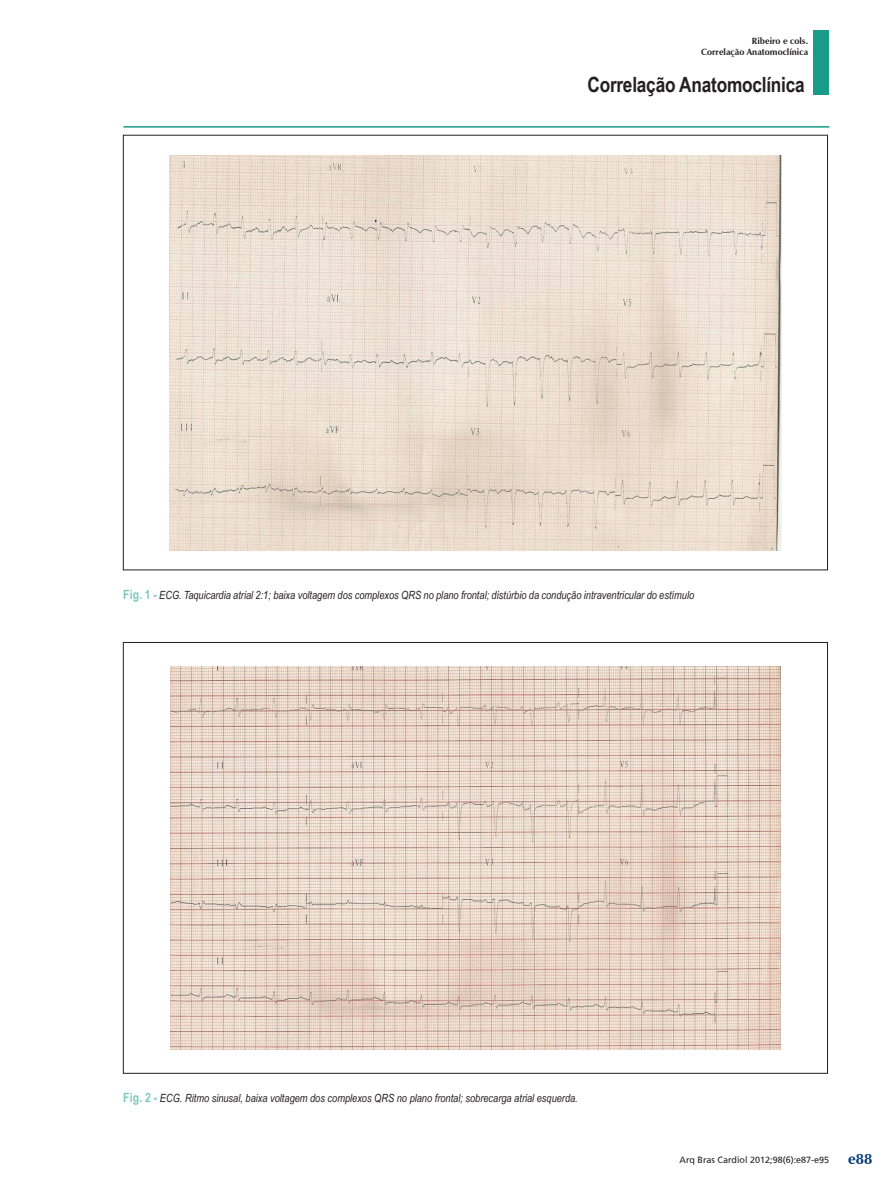
<style>
.page{position:relative;width:893px;height:1191px;background:#fff}
.page>*{position:absolute;margin:0;border:0;box-sizing:border-box;transform-origin:0 0}
.t1{font:700 21px "Arial Narrow";letter-spacing:-.01em;color:#231f20}
.t2{font:700 15px "Zapf Humanist 601 BT";color:#013775}
._03_TABELA_ref{font:italic 11.25px "Arial Narrow";color:#231f20}
.t3{font:700 9px "Zapf Humanist 601 BT";color:#231f20}
.t4{font:9px "Frutiger";color:#231f20}
.s1{font-weight:700;font-style:normal;font-size:12.75px;color:#7bc9be}
</style>
<div class="page">
<div style="left:813px;top:30px;width:16px;height:64px;background:#189c88"></div>
<hr style="left:123px;top:126px;width:706px;height:2px;background:#189c88">
<img style="left:169px;top:155px;width:613px;height:395px">
<img style="left:171px;top:666px;width:609px;height:383px">
<p class="t3" style="left:752px;top:36px;width:58px">Ribeiro e cols.</p>
<p class="t3" style="left:701px;top:47px;width:109px">Correlação Anatomoclínica</p>
<p class="t1" style="left:587px;top:69px;width:219px">Correlação Anatomoclínica</p>
<p class="_03_TABELA_ref" style="left:123px;top:587px;width:572px"><span class="s1">Fig. 1 -</span> ECG. Taquicardia atrial 2:1; baixa voltagem dos complexos QRS no plano frontal; distúrbio da condução intraventricular do estímulo</p>
<p class="_03_TABELA_ref" style="left:123px;top:1090px;width:456px"><span class="s1">Fig. 2 -</span> ECG. Ritmo sinusal, baixa voltagem dos complexos QRS no plano frontal; sobrecarga atrial esquerda.</p>
<p class="t4" style="left:680px;top:1154px;width:151px">Arq Bras Cardiol 2012;98(6):e87-e95</p>
<p class="t2" style="left:848px;top:1149px;width:26px">e88</p>
</div>
